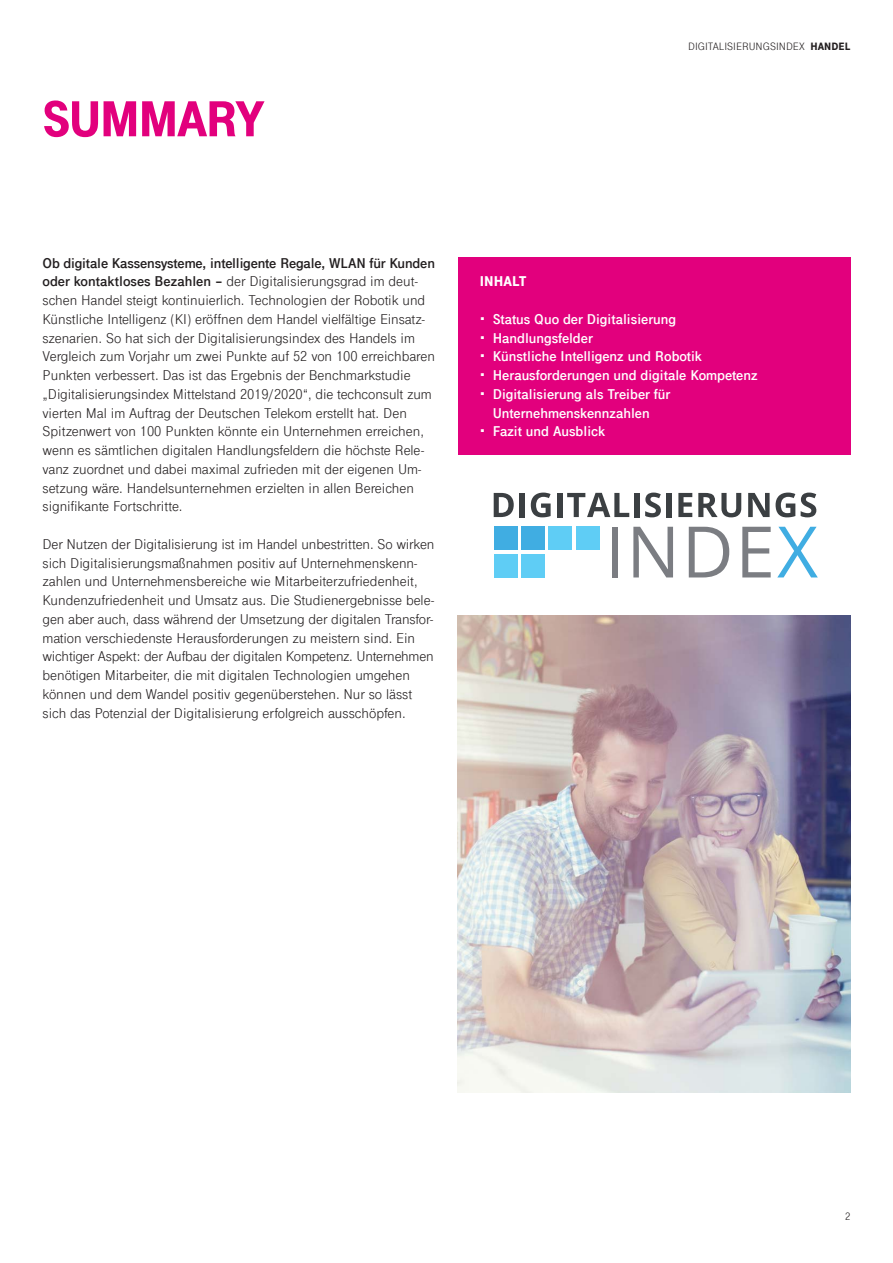
<style>
.page{position:relative;width:893px;height:1263px;background:#fff}
.page>*{position:absolute;margin:0;border:0;box-sizing:border-box;transform-origin:0 0}
.t1{font:900 52.5px "Tele Grotesk Next";letter-spacing:-.03em;color:#e2007d}
.t2{font:15px/18.8px "Tele Grotesk Next";color:#231f20}
.t3{font:700 15px/18.8px "Tele Grotesk Next";color:#fff}
.t4{font:900 15px "Tele Grotesk Next";color:#fff}
.t5{font:11.25px "Tele Grotesk Next";color:#231f20}
.s1{font-weight:900}
.s2{font-weight:700}
</style>
<div class="page">
<div style="left:458px;top:258px;width:392px;height:197px;background:#e2007d"></div>
<svg style="left:494px;top:493px;width:20px;height:24px"></svg>
<div style="left:520px;top:493px;width:5px;height:24px;background:#3b3f42"></div>
<svg style="left:531px;top:493px;width:20px;height:24px"></svg>
<div style="left:557px;top:493px;width:5px;height:24px;background:#3b3f42"></div>
<svg style="left:567px;top:493px;width:62px;height:24px"></svg>
<div style="left:634px;top:493px;width:6px;height:24px;background:#3b3f42"></div>
<svg style="left:645px;top:493px;width:16px;height:24px"></svg>
<div style="left:666px;top:493px;width:5px;height:24px;background:#3b3f42"></div>
<svg style="left:678px;top:493px;width:14px;height:24px"></svg>
<svg style="left:698px;top:493px;width:43px;height:24px"></svg>
<svg style="left:748px;top:493px;width:22px;height:24px"></svg>
<svg style="left:776px;top:493px;width:19px;height:24px"></svg>
<svg style="left:801px;top:493px;width:15px;height:24px"></svg>
<div style="left:612px;top:527px;width:6px;height:50px;background:#7b7d82"></div>
<svg style="left:633px;top:527px;width:40px;height:50px"></svg>
<svg style="left:689px;top:527px;width:40px;height:50px"></svg>
<svg style="left:742px;top:527px;width:29px;height:50px"></svg>
<svg style="left:777px;top:527px;width:41px;height:50px"></svg>
<div style="left:494px;top:527px;width:23px;height:23px;background:#40ade2"></div>
<div style="left:494px;top:554px;width:23px;height:23px;background:#5fcdf5"></div>
<div style="left:521px;top:527px;width:24px;height:23px;background:#40ade2"></div>
<div style="left:521px;top:554px;width:24px;height:23px;background:#5fcdf5"></div>
<div style="left:549px;top:527px;width:23px;height:23px;background:#5fcdf5"></div>
<div style="left:576px;top:527px;width:24px;height:23px;background:#5fcdf5"></div>
<img style="left:458px;top:615px;width:392px;height:478px">
<h1 class="t1" style="left:43px;top:90px;width:224px">SUMMARY</h1>
<p class="t5" style="left:688px;top:40px;width:164px">DIGITALISIERUNGSINDEX <span class="s1">HANDEL</span></p>
<p class="t2" style="left:43px;top:253px;width:394px"><span class="s2">Ob digitale Kassensysteme, intelligente Regale, WLAN für Kunden oder kontaktloses Bezahlen –</span> der Digitalisierungsgrad im deut&shy;schen Handel steigt kontinuierlich. Technologien der Robotik und Künstliche Intelligenz (KI) eröffnen dem Handel vielfältige Einsatz&shy;szenarien. So hat sich der Digitalisierungsindex des Handels im Vergleich zum Vorjahr um zwei Punkte auf 52 von 100 erreichbaren Punkten verbessert. Das ist das Ergebnis der Benchmarkstudie „Digitalisierungsindex Mittelstand 2019/2020“, die techconsult zum vierten Mal im Auftrag der Deutschen Telekom erstellt hat. Den Spitzenwert von 100 Punkten könnte ein Unternehmen erreichen, wenn es sämtlichen digitalen Handlungsfeldern die höchste Rele&shy;vanz zuordnet und dabei maximal zufrieden mit der eigenen Um&shy;setzung wäre. Handelsunternehmen erzielten in allen Bereichen signifikante Fortschritte.</p>
<p class="t2" style="left:43px;top:535px;width:393px">Der Nutzen der Digitalisierung ist im Handel unbestritten. So wirken sich Digitalisierungsmaßnahmen positiv auf Unternehmenskenn&shy;zahlen und Unternehmensbereiche wie Mitarbeiterzufriedenheit, Kundenzufriedenheit und Umsatz aus. Die Studienergebnisse bele&shy;gen aber auch, dass während der Umsetzung der digitalen Transfor&shy;mation verschiedenste Herausforderungen zu meistern sind. Ein wichtiger Aspekt: der Aufbau der digitalen Kompetenz. Unternehmen benötigen Mitarbeiter, die mit digitalen Technologien umgehen können und dem Wandel positiv gegenüberstehen. Nur so lässt sich das Potenzial der Digitalisierung erfolgreich ausschöpfen.</p>
<p class="t4" style="left:480px;top:273px;width:48px">INHALT</p>
<p class="t3" style="left:493px;top:310px;width:267px">Status Quo der Digitalisierung<br>Handlungsfelder<br>Künstliche Intelligenz und Robotik<br>Herausforderungen und digitale Kompetenz<br>Digitalisierung als Treiber für<br>Unternehmenskennzahlen<br>Fazit und Ausblick</p>
<p class="t5" style="left:845px;top:1210px;width:7px">2</p>
</div>
